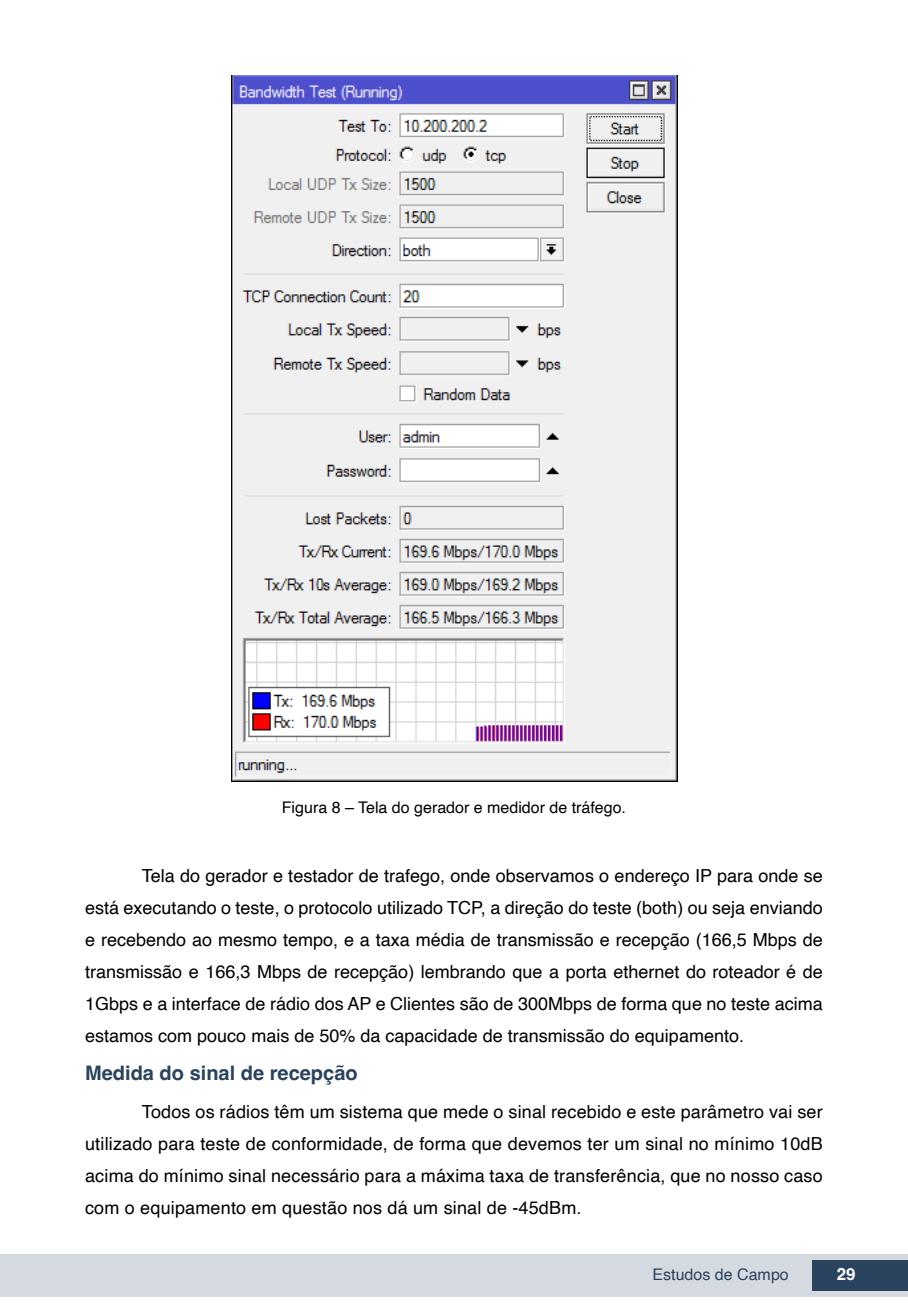
<style>
.page{position:relative;width:908px;height:1304px;background:#fff}
.page>*{position:absolute;margin:0;border:0;box-sizing:border-box;transform-origin:0 0}
.Subtitulo{font:700 20px "Helvetica";color:#2a435e}
.txt{font:18px/32px "Helvetica";letter-spacing:.005em;color:#000;text-align:justify}
.t1{font:700 16.8px "Helvetica";color:#fff}
.imagens_graf_tab{font:16px "Helvetica";color:#000}
.t2{font:16px "Helvetica";color:#2a435e}
</style>
<div class="page">
<div style="left:0;top:1254px;width:906px;height:43px;background:#d4dadf"></div>
<div style="left:812px;top:1261px;width:95px;height:30px;background:#2a435e"></div>
<img style="left:232px;top:75px;width:445px;height:707px">
<p class="imagens_graf_tab" style="left:282px;top:795px;width:345px">Figura 8 – Tela do gerador e medidor de tráfego.</p>
<p class="txt" style="left:85px;top:860px;width:739px;text-indent:57px">Tela do gerador e testador de trafego, onde observamos o endereço IP para onde se está executando o teste, o protocolo utilizado TCP, a direção do teste (both) ou seja enviando e recebendo ao mesmo tempo, e a taxa média de transmissão e recepção (166,5 Mbps de transmissão e 166,3 Mbps de recepção) lembrando que a porta ethernet do roteador é de 1Gbps e a interface de rádio dos AP e Clientes são de 300Mbps de forma que no teste acima estamos com pouco mais de 50% da capacidade de transmissão do equipamento.</p>
<p class="Subtitulo" style="left:85px;top:1061px;width:274px">Medida do sinal de recepção</p>
<p class="txt" style="left:85px;top:1096px;width:738px;text-indent:57px">Todos os rádios têm um sistema que mede o sinal recebido e este parâmetro vai ser utilizado para teste de conformidade, de forma que devemos ter um sinal no mínimo 10dB acima do mínimo sinal necessário para a máxima taxa de transferência, que no nosso caso com o equipamento em questão nos dá um sinal de -45dBm.</p>
<p class="t2" style="left:652px;top:1262px;width:138px">Estudos de Campo</p>
<p class="t1" style="left:836px;top:1264px;width:20px">29</p>
</div>
